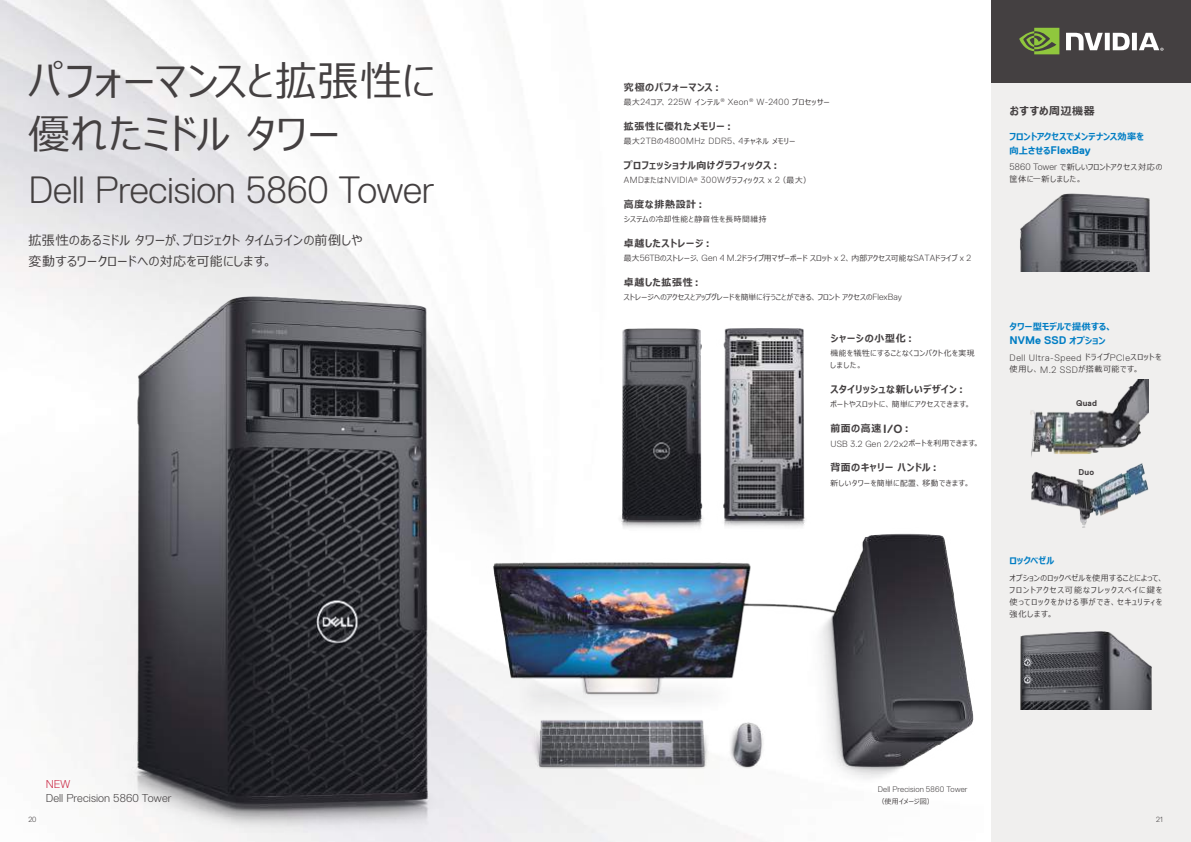
<style>
.page{position:relative;width:1191px;height:842px;background:#fff}
.page>*{position:absolute;margin:0;border:0;box-sizing:border-box;transform-origin:0 0}
.t1{font:41px/53px "Meiryo UI";letter-spacing:.025em;color:#444041}
.t2{font:300 37.9px "Dell Replica";letter-spacing:-.01em;color:#444041}
.t3{font:13px/21px "Meiryo UI";letter-spacing:.03em;color:#444041}
.t4{font:300 11.4px "Dell Replica";letter-spacing:.005em;color:#444041}
.t5{font:300 11.4px "Dell Replica";color:#ca2542}
.t6{font:700 11.1px "Dell Replica";letter-spacing:.005em;color:#007dc4}
.t7{font:700 10.9px "Meiryo UI";letter-spacing:.055em;color:#444041}
.t8{font:700 9.9px "Meiryo UI";letter-spacing:.06em;color:#444041}
.t9{font:300 9.3px "Dell Replica";letter-spacing:.06em;color:#444041}
.t10{font:700 9.2px "Meiryo UI";color:#007dc4}
.t11{font:300 9px "Dell Replica";letter-spacing:.05em;color:#444041}
.t12{font:300 9px "Dell Replica";letter-spacing:.03em;color:#444041}
.t13{font:700 8.4px "Dell Replica";letter-spacing:.015em;color:#444041}
.t14{font:8.1px/12px "Meiryo UI";letter-spacing:.1em;color:#444041}
.t15{font:8.1px/12px "Meiryo UI";letter-spacing:.05em;color:#444041}
.t16{font:300 8.1px "Dell Replica";letter-spacing:.015em;color:#444041}
.t17{font:8.1px "Meiryo UI";letter-spacing:.08em;color:#444041}
.t18{font:7.8px "Meiryo UI";letter-spacing:.005em;color:#444041}
.t19{font:7.8px "Meiryo UI";letter-spacing:.015em;color:#444041}
.t20{font:7.8px "Meiryo UI";letter-spacing:.06em;color:#444041}
.t21{font:7.8px/12px "Meiryo UI";letter-spacing:.07em;color:#444041}
.t22{font:7.8px "Meiryo UI";letter-spacing:.055em;color:#444041}
.t23{font:300 7.5px "Dell Replica";color:#444041}
.t24{font:7px "Meiryo UI";color:#444041}
.s1{font-family:"Meiryo UI";font-weight:400;font-size:7.8px}
.s2{font-family:"Dell Replica";font-weight:300;font-size:9px}
.s3{font-family:"Dell Replica";font-size:11.9px}
.s4{font-family:"Meiryo UI";font-size:9.2px}
.s5{font-family:"Dell Replica";font-weight:300;font-size:9.3px}
.s6{font-family:"Meiryo UI";font-weight:400;font-size:8.1px}
</style>
<div class="page">
<img style="left:0;top:0;width:992px;height:842px">
<div style="left:992px;top:0;width:199px;height:842px;background:#f0efee"></div>
<div style="left:992px;top:0;width:199px;height:82px;background:#444041"></div>
<img style="left:1030px;top:379px;width:118px;height:78px">
<img style="left:1031px;top:463px;width:118px;height:65px">
<img style="left:92px;top:281px;width:381px;height:561px">
<img style="left:470px;top:518px;width:519px;height:285px">
<img style="left:605px;top:322px;width:109px;height:223px">
<img style="left:701px;top:323px;width:124px;height:216px">
<img style="left:1020px;top:193px;width:130px;height:78px">
<img style="left:1020px;top:631px;width:132px;height:78px">
<svg style="left:1066px;top:33px;width:97px;height:18px"></svg>
<svg style="left:1019px;top:28px;width:40px;height:26px"></svg>
<h1 class="t1" style="left:29px;top:57px;width:408px">パフォーマンスと拡張性に優れたミドルタワー</h1>
<h2 class="t2" style="left:29px;top:168px;width:408px">Dell Precision 5860 Tower</h2>
<h3 class="t3" style="left:28px;top:230px;width:336px">拡張性のあるミドルタワーが、プロジェクトタイムラインの前倒しや変動するワークロードへの対応を可能にします。</h3>
<p class="t5" style="left:46px;top:778px;width:26px">NEW</p>
<p class="t4" style="left:46px;top:792px;width:127px">Dell Precision 5860 Tower</p>
<p class="t8" style="left:624px;top:80px;width:100px">究極のパフォーマンス︓</p>
<p class="t11" style="left:624px;top:97px;width:208px"><span class="s1">最大</span>24<span class="s1">コア、</span> 225W <span class="s1">インテル</span><sup>®</sup> Xeon<sup>®</sup> W-2400 <span class="s1">プロセッサー</span></p>
<p class="t8" style="left:624px;top:119px;width:112px">拡張性に優れたメモリー︓</p>
<p class="t11" style="left:624px;top:136px;width:173px"><span class="s1">最大</span>2TB<span class="s1">の</span>4800MHz DDR5<span class="s1">、</span>4<span class="s1">チャネルメモリー</span></p>
<p class="t8" style="left:624px;top:158px;width:158px">プロフェッショナル向けグラフィックス︓</p>
<p class="t11" style="left:624px;top:175px;width:189px">AMD<span class="s1">または</span>NVIDIA<sup>®</sup> 300W<span class="s1">グラフィックス</span> x 2<span class="s1">（最大）</span></p>
<p class="t8" style="left:624px;top:197px;width:83px">高度な排熱設計︓</p>
<p class="t20" style="left:624px;top:214px;width:144px">システムの冷却性能と静音性を長時間維持</p>
<p class="t8" style="left:624px;top:236px;width:90px">卓越したストレージ︓</p>
<p class="t18" style="left:624px;top:253px;width:349px">最大<span class="s2">56TB</span>のストレージ、<span class="s2">Gen 4 M.2</span>ドライブ用マザーボードスロット <span class="s2">x 2</span>、内部アクセス可能な<span class="s2">SATA</span>ドライブ <span class="s2">x 2</span></p>
<p class="t8" style="left:624px;top:275px;width:85px">卓越した拡張性︓　</p>
<p class="t19" style="left:624px;top:292px;width:280px">ストレージへのアクセスとアップグレードを簡単に行うことができる、フロントアクセスの<span class="s2">FlexBay</span></p>
<p class="t8" style="left:830px;top:332px;width:86px">シャーシの小型化︓</p>
<p class="t21" style="left:830px;top:348px;width:146px">機能を犠牲にすることなくコンパクト化を実現しました。</p>
<p class="t8" style="left:830px;top:383px;width:137px">スタイリッシュな新しいデザイン︓</p>
<p class="t22" style="left:830px;top:399px;width:142px">ポートやスロットに、簡単にアクセスできます。</p>
<p class="t8" style="left:830px;top:422px;width:83px">前面の高速 <span class="s3">I/O</span>︓</p>
<p class="t12" style="left:830px;top:438px;width:151px">USB 3.2 Gen 2/2x2<span class="s1">ポートを利用できます。</span></p>
<p class="t8" style="left:830px;top:461px;width:111px">背面のキャリーハンドル︓</p>
<p class="t20" style="left:830px;top:477px;width:141px">新しいタワーを簡単に配置、移動できます。</p>
<p class="t7" style="left:1010px;top:103px;width:86px">おすすめ周辺機器</p>
<p class="t10" style="left:1009px;top:130px;width:136px">フロントアクセスでメンテナンス効率を</p>
<p class="t6" style="left:1009px;top:144px;width:83px"><span class="s4">向上させる</span>FlexBay</p>
<p class="t15" style="left:1009px;top:162px;width:154px"><span class="s5">5860 Tower</span> で新しいフロントアクセス対応の筐体に一新しました。</p>
<p class="t10" style="left:1009px;top:320px;width:104px">タワー型モデルで提供する、</p>
<p class="t6" style="left:1009px;top:334px;width:97px">NVMe SSD <span class="s4">オプション</span></p>
<p class="t9" style="left:1009px;top:352px;width:153px">Dell Ultra-Speed <span class="s6">ドライブ</span>PCIe<span class="s6">スロットを</span></p>
<p class="t17" style="left:1009px;top:364px;width:131px">使用し、<span class="s5">M.2 SSD</span>が搭載可能です。</p>
<p class="t13" style="left:1076px;top:398px;width:22px">Quad</p>
<p class="t13" style="left:1078px;top:468px;width:17px">Duo</p>
<p class="t10" style="left:1009px;top:555px;width:46px">ロックベゼル</p>
<p class="t14" style="left:1009px;top:572px;width:155px">オプションのロックベゼルを使用することによって、フロントアクセス可能なフレックスベイに鍵を使ってロックをかける事ができ、セキュリティを強化します。</p>
<p class="t16" style="left:877px;top:785px;width:91px">Dell Precision 5860 Tower</p>
<p class="t24" style="left:877px;top:797px;width:58px">（使用イメージ図）</p>
<p class="t23" style="left:28px;top:815px;width:10px">20</p>
<p class="t23" style="left:1156px;top:815px;width:8px">21</p>
</div>
